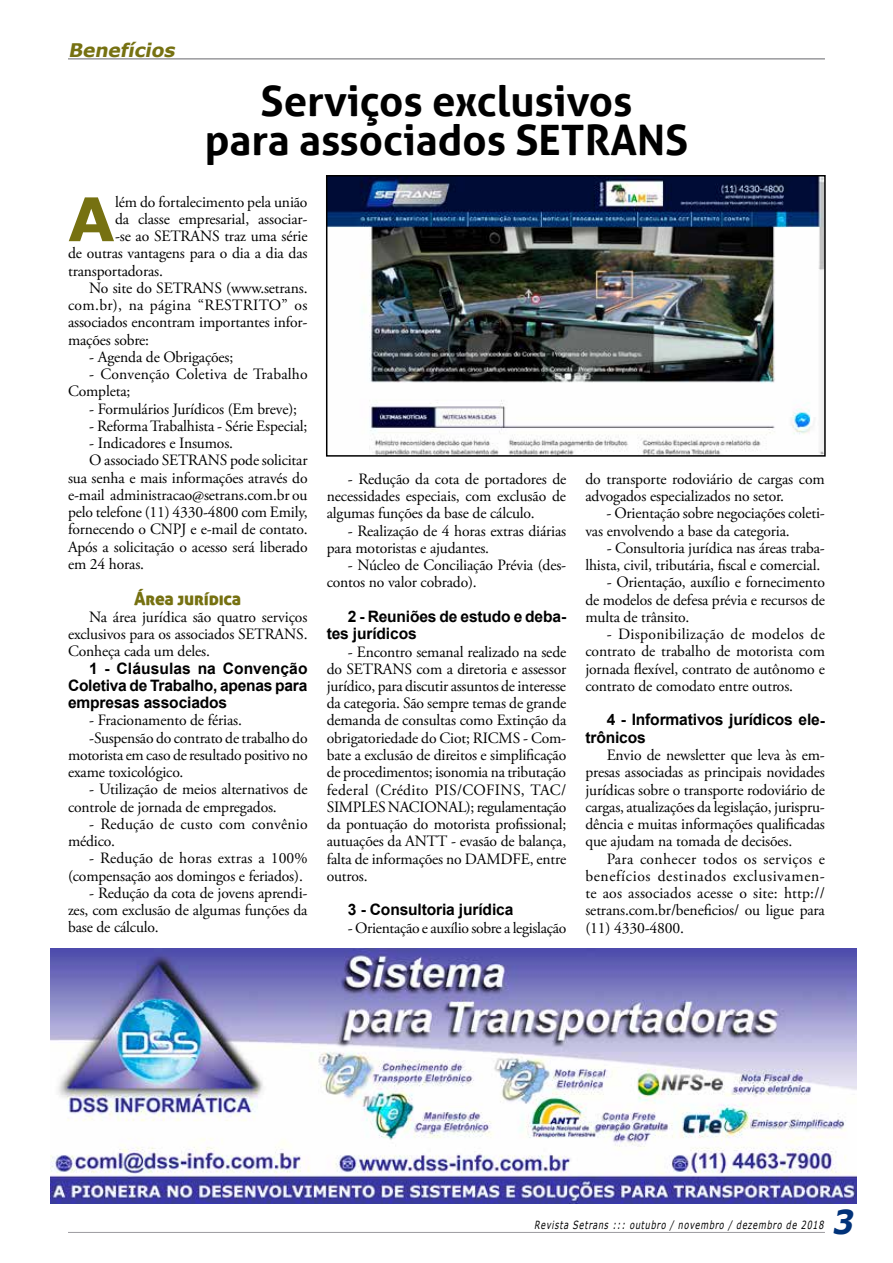
<style>
.page{position:relative;width:893px;height:1263px;background:#fff}
.page>*{position:absolute;margin:0;border:0;box-sizing:border-box;transform-origin:0 0}
.t1{font:700 60.15px "Verdana";color:#767111}
.t2{font:700 42px/39px "Aller";color:#000;text-align:center}
.t3{font:italic 700 33px "Verdana";color:#003279;scale:.9 1}
.t4{font:italic 700 18.75px "Verdana";color:#767111}
.t5{font:18px "Aller Display";letter-spacing:-.01em;color:#767111}
.t6{font:15.75px/17.2px "Adobe Garamond Pro";letter-spacing:-.01em;color:#000;text-align:justify}
.t7{font:700 15.75px/17.2px "Arial";letter-spacing:-.01em;color:#000}
.t8{font:15.75px/17.2px "Adobe Garamond Pro";letter-spacing:.01em;color:#000}
.t9{font:15.75px "Adobe Garamond Pro";letter-spacing:.02em;color:#000}
.t10{font:italic 11.25px "Verdana";color:#000;scale:.71 1}
</style>
<div class="page">
<hr style="left:68px;top:1232px;width:757px;height:1px;background:#9c9ba0">
<hr style="left:68px;top:59px;width:757px;height:1px;background:#67676b">
<img style="left:51px;top:949px;width:805px;height:255px">
<img style="left:329px;top:178px;width:494px;height:276px">
<div style="left:326px;top:175px;width:500px;height:282px;border:2px solid #000"></div>
<p class="t4" style="left:68px;top:37px;width:113px">Benefícios</p>
<h2 class="t2" style="left:205px;top:81px;width:485px">Serviços exclusivos<br>para associados SETRANS</h2>
<h1 class="t1" style="left:68px;top:177px;width:48px">A</h1>
<p class="t6" style="left:115px;top:194px;width:194px">lém do fortalecimento pela união</p>
<p class="t6" style="left:115px;top:211px;width:194px">da classe empresarial, associar-</p>
<p class="t6" style="left:115px;top:228px;width:194px">-se ao SETRANS traz uma série</p>
<p class="t6" style="left:68px;top:245px;width:241px">de outras vantagens para o dia a dia das</p>
<p class="t6" style="left:68px;top:263px;width:96px">transportadoras.</p>
<p class="t6" style="left:89px;top:280px;width:220px">No site do SETRANS (www.setrans.</p>
<p class="t9" style="left:68px;top:296px;width:241px">com.br), na página “RESTRITO” os</p>
<p class="t6" style="left:68px;top:314px;width:241px">associados encontram importantes infor-</p>
<p class="t6" style="left:68px;top:332px;width:83px">mações sobre:</p>
<p class="t6" style="left:89px;top:349px;width:146px">- Agenda de Obrigações;</p>
<p class="t8" style="left:68px;top:366px;width:241px;text-indent:21px">- Convenção Coletiva de Trabalho<br>Completa;</p>
<p class="t6" style="left:89px;top:401px;width:209px">- Formulários Jurídicos (Em breve);</p>
<p class="t6" style="left:89px;top:418px;width:220px">- Reforma Trabalhista - Série Especial;</p>
<p class="t6" style="left:89px;top:435px;width:145px">- Indicadores e Insumos.</p>
<p class="t6" style="left:89px;top:452px;width:220px">O associado SETRANS pode solicitar</p>
<p class="t6" style="left:68px;top:470px;width:241px">sua senha e mais informações através do</p>
<p class="t6" style="left:68px;top:487px;width:241px">e-mail administracao@setrans.com.br ou</p>
<p class="t6" style="left:68px;top:504px;width:241px">pelo telefone (11) 4330-4800 com Emily,</p>
<p class="t6" style="left:68px;top:521px;width:241px">fornecendo o CNPJ e e-mail de contato.</p>
<p class="t6" style="left:68px;top:539px;width:241px">Após a solicitação o acesso será liberado</p>
<p class="t6" style="left:68px;top:556px;width:78px">em 24 horas.</p>
<p class="t5" style="left:134px;top:587px;width:109px">Área jurídica</p>
<p class="t6" style="left:68px;top:609px;width:241px;text-indent:21px">Na área jurídica são quatro serviços exclusivos para os associados SETRANS.<br>Conheça cada um deles.</p>
<p class="t7" style="left:68px;top:660px;width:241px;text-align:justify;text-indent:21px">1 - Cláusulas na Convenção Coletiva de Trabalho, apenas para empresas associados</p>
<p class="t6" style="left:89px;top:712px;width:154px">- Fracionamento de férias.</p>
<p class="t6" style="left:89px;top:730px;width:220px">-Suspensão do contrato de trabalho do</p>
<p class="t6" style="left:68px;top:747px;width:241px">motorista em caso de resultado positivo no</p>
<p class="t6" style="left:68px;top:764px;width:117px">exame toxicológico.</p>
<p class="t6" style="left:68px;top:781px;width:241px;text-indent:21px">- Utilização de meios alternativos de controle de jornada de empregados.</p>
<p class="t8" style="left:68px;top:816px;width:241px;text-indent:21px">- Redução de custo com convênio médico.</p>
<p class="t6" style="left:68px;top:850px;width:241px;text-align:right">- Redução de horas extras a 100% (compensação aos domingos e feriados).</p>
<p class="t6" style="left:68px;top:885px;width:241px;text-indent:21px">- Redução da cota de jovens aprendi&shy;zes, com exclusão de algumas funções da base de cálculo.</p>
<p class="t6" style="left:327px;top:471px;width:241px;text-indent:21px">- Redução da cota de portadores de necessidades especiais, com exclusão de algumas funções da base de cálculo.</p>
<p class="t6" style="left:327px;top:523px;width:241px;text-indent:21px">- Realização de 4 horas extras diárias para motoristas e ajudantes.</p>
<p class="t6" style="left:327px;top:557px;width:241px;text-indent:21px">- Núcleo de Conciliação Prévia (des&shy;contos no valor cobrado).</p>
<p class="t7" style="left:327px;top:608px;width:241px;text-indent:21px">2 - Reuniões de estudo e deba&shy;tes jurídicos</p>
<p class="t6" style="left:327px;top:643px;width:241px;text-indent:21px">- Encontro semanal realizado na sede do SETRANS com a diretoria e assessor jurídico, para discutir assuntos de interesse da categoria. São sempre temas de grande demanda de consultas como Extinção da obrigatoriedade do Ciot; RICMS - Com&shy;bate a exclusão de direitos e simplificação de procedimentos; isonomia na tributação federal (Crédito PIS/COFINS, TAC/ SIMPLES NACIONAL); regulamentação da pontuação do motorista profissional; autuações da ANTT - evasão de balança, falta de informações no DAMDFE, entre outros.</p>
<p class="t7" style="left:348px;top:901px;width:167px">3 - Consultoria jurídica</p>
<p class="t6" style="left:348px;top:919px;width:220px">- Orientação e auxílio sobre a legislação</p>
<p class="t6" style="left:585px;top:471px;width:241px">do transporte rodoviário de cargas com advogados especializados no setor.</p>
<p class="t6" style="left:585px;top:505px;width:241px;text-indent:21px">- Orientação sobre negociações coleti&shy;vas envolvendo a base da categoria.</p>
<p class="t6" style="left:585px;top:540px;width:241px;text-align:right">- Consultoria jurídica nas áreas traba&shy;lhista, civil, tributária, fiscal e comercial.</p>
<p class="t6" style="left:585px;top:574px;width:241px;text-indent:21px">- Orientação, auxílio e fornecimento de modelos de defesa prévia e recursos de multa de trânsito.</p>
<p class="t6" style="left:585px;top:626px;width:241px;text-indent:21px">- Disponibilização de modelos de contrato de trabalho de motorista com jornada flexível, contrato de autônomo e contrato de comodato entre outros.</p>
<p class="t7" style="left:585px;top:711px;width:241px;text-indent:21px">4 - Informativos jurídicos ele&shy;trônicos</p>
<p class="t6" style="left:585px;top:747px;width:241px;text-indent:21px">Envio de newsletter que leva às em&shy;presas associadas as principais novidades jurídicas sobre o transporte rodoviário de cargas, atualizações da legislação, jurispru&shy;dência e muitas informações qualificadas que ajudam na tomada de decisões.</p>
<p class="t6" style="left:585px;top:850px;width:241px;text-indent:21px">Para conhecer todos os serviços e benefícios destinados exclusivamen&shy;te aos associados acesse o site: http:// setrans.com.br/beneficios/ ou ligue para (11) 4330-4800.</p>
<p class="t10" style="left:534px;top:1217px;width:413px">Revista Setrans ::: outubro / novembro / dezembro de 2018</p>
<h3 class="t3" style="left:831px;top:1198px;width:34px">3</h3>
</div>
